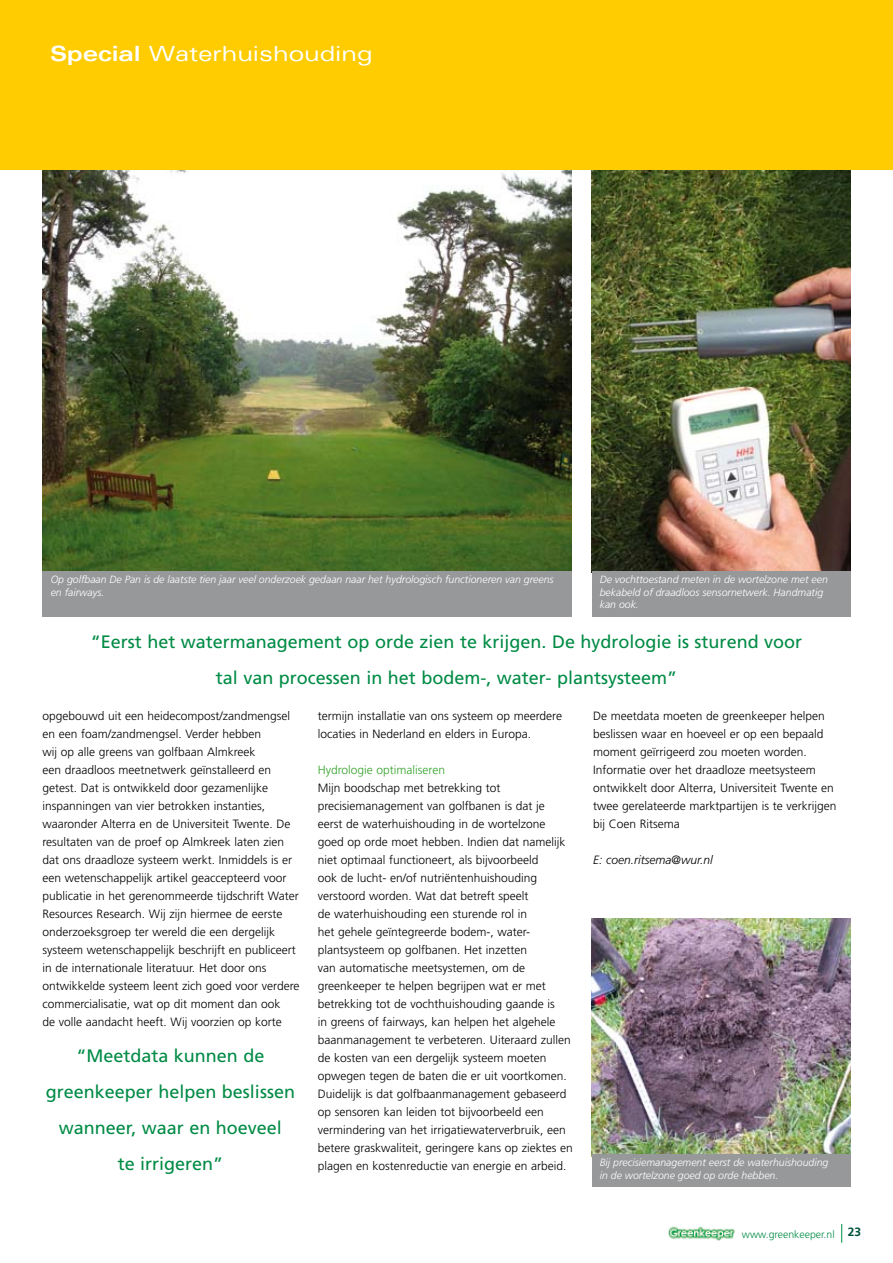
<style>
.page{position:relative;width:893px;height:1263px;background:#fff}
.page>*{position:absolute;margin:0;border:0;box-sizing:border-box;transform-origin:0 0}
.t1{font:expanded 21px "Univers";color:#fff}
.t2{font:18px/36px "Frutiger";color:#008b45;text-align:center}
.t3{font:300 12px/18px "Frutiger";color:#000}
.t4{font:300 12px "Frutiger";color:#35a32c}
.t5{font:italic 300 12px "Frutiger";color:#000}
.t6{font:italic 300 10.5px/12.6px "Frutiger";color:#fff}
.t7{font:300 10.5px "Frutiger";color:#008b45}
.s1{font-weight:700}
.s2{font-weight:700;font-size:12px;color:#00513c}
</style>
<div class="page">
<svg style="left:841px;top:1224px;width:1px;height:19px"></svg>
<img style="left:668px;top:1226px;width:67px;height:15px">
<div style="left:0;top:0;width:893px;height:170px;background:#fecc00"></div>
<img style="left:592px;top:170px;width:258px;height:401px">
<div style="left:592px;top:571px;width:258px;height:46px;background:#97989a"></div>
<img style="left:43px;top:170px;width:529px;height:401px">
<div style="left:43px;top:571px;width:529px;height:46px;background:#97989a"></div>
<img style="left:592px;top:918px;width:258px;height:236px">
<div style="left:592px;top:1154px;width:258px;height:33px;background:#97989a"></div>
<h1 class="t1" style="left:50px;top:41px;width:324px"><span class="s1">Special</span> Waterhuishouding</h1>
<p class="t6" style="left:51px;top:573px;width:504px">Op golfbaan De Pan is de laatste tien jaar veel onderzoek gedaan naar het hydrologisch functioneren van greens en fairways.</p>
<p class="t6" style="left:600px;top:573px;width:230px">De vochttoestand meten in de wortelzone met een bekabeld of draadloos sensornetwerk. Handmatig kan ook.</p>
<h2 class="t2" style="left:91px;top:624px;width:713px">“Eerst het watermanagement op orde zien te krijgen. De hydrologie is sturend voor tal van processen in het bodem-, water- plantsysteem”</h2>
<p class="t3" style="left:43px;top:707px;width:258px">opgebouwd uit een heidecompost/zandmengsel en een foam/zandmengsel. Verder hebben<br>wij op alle greens van golfbaan Almkreek<br>een draadloos meetnetwerk geïnstalleerd en getest. Dat is ontwikkeld door gezamenlijke inspanningen van vier betrokken instanties, waaronder Alterra en de Universiteit Twente. De resultaten van de proef op Almkreek laten zien dat ons draadloze systeem werkt. Inmiddels is er een wetenschappelijk artikel geaccepteerd voor publicatie in het gerenommeerde tijdschrift Water Resources Research. Wij zijn hiermee de eerste onderzoeksgroep ter wereld die een dergelijk systeem wetenschappelijk beschrijft en publiceert in de internationale literatuur. Het door ons ontwikkelde systeem leent zich goed voor verdere commercialisatie, wat op dit moment dan ook<br>de volle aandacht heeft. Wij voorzien op korte</p>
<p class="t3" style="left:318px;top:707px;width:246px">termijn installatie van ons systeem op meerdere locaties in Nederland en elders in Europa.</p>
<p class="t4" style="left:318px;top:763px;width:129px">Hydrologie optimaliseren</p>
<p class="t3" style="left:318px;top:779px;width:256px">Mijn boodschap met betrekking tot precisiemanagement van golfbanen is dat je<br>eerst de waterhuishouding in de wortelzone goed op orde moet hebben. Indien dat namelijk niet optimaal functioneert, als bijvoorbeeld<br>ook de lucht- en/of nutriëntenhuishouding verstoord worden. Wat dat betreft speelt<br>de waterhuishouding een sturende rol in<br>het gehele geïntegreerde bodem-, water&shy;plantsysteem op golfbanen. Het inzetten<br>van automatische meetsystemen, om de greenkeeper te helpen begrijpen wat er met betrekking tot de vochthuishouding gaande is<br>in greens of fairways, kan helpen het algehele baanmanagement te verbeteren. Uiteraard zullen de kosten van een dergelijk systeem moeten opwegen tegen de baten die er uit voortkomen.<br>Duidelijk is dat golfbaanmanagement gebaseerd op sensoren kan leiden tot bijvoorbeeld een vermindering van het irrigatiewaterverbruik, een betere graskwaliteit, geringere kans op ziektes en plagen en kostenreductie van energie en arbeid.</p>
<h2 class="t2" style="left:46px;top:1038px;width:251px">“Meetdata kunnen de greenkeeper helpen beslissen wanneer, waar en hoeveel<br>te irrigeren”</h2>
<p class="t3" style="left:593px;top:707px;width:245px">De meetdata moeten de greenkeeper helpen beslissen waar en hoeveel er op een bepaald moment geïrrigeerd zou moeten worden.<br>Informatie over het draadloze meetsysteem ontwikkelt door Alterra, Universiteit Twente en twee gerelateerde marktpartijen is te verkrijgen bij Coen Ritsema</p>
<p class="t5" style="left:593px;top:853px;width:121px">E: coen.ritsema@wur.nl</p>
<p class="t6" style="left:600px;top:1156px;width:230px">Bij precisiemanagement eerst de waterhuishouding in de wortelzone goed op orde hebben.</p>
<p class="t7" style="left:742px;top:1228px;width:121px">www.greenkeeper.nl <span class="s2">23</span></p>
</div>
